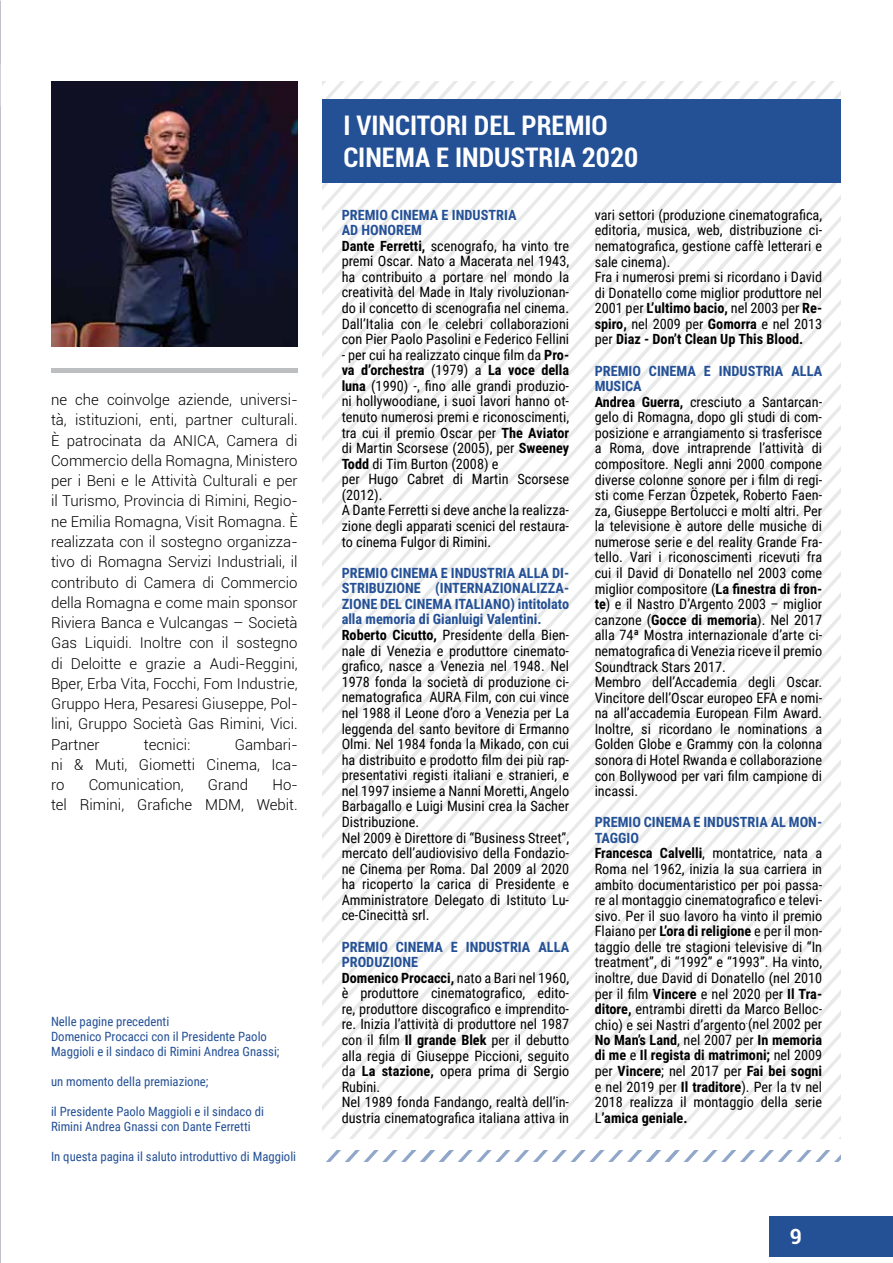
<style>
.page{position:relative;width:893px;height:1263px;background:#fff}
.page>*{position:absolute;margin:0;border:0;box-sizing:border-box;transform-origin:0 0}
.t1{font:700 condensed 27px/32.4px "Roboto";color:#fff}
.t2{font:700 21px "Roboto";color:#fff}
.t3{font:300 15px/20.2px "Roboto";color:#000;text-align:justify}
.t4{font:14.25px/15.6px "Roboto Condensed";color:#000}
.t5{font:12.75px/15px "Roboto Condensed";color:#245096}
.s1{font-weight:700;color:#245096}
.s2{font-weight:700}
</style>
<div class="page">
<svg style="left:327px;top:1150px;width:514px;height:11px"></svg>
<svg style="left:322px;top:81px;width:519px;height:1058px"></svg>
<div style="left:322px;top:99px;width:519px;height:84px;background:#245096"></div>
<img style="left:51px;top:82px;width:247px;height:265px">
<div style="left:51px;top:368px;width:247px;height:5px;background:#bcbec0"></div>
<div style="left:770px;top:1216px;width:123px;height:40px;background:#245096"></div>
<svg style="left:0;top:0;width:1px;height:1263px"></svg>
<p class="t3" style="left:51px;top:389px;width:248px">ne che coinvolge aziende, universi&shy;tà, istituzioni, enti, partner culturali.<br>È patrocinata da ANICA, Camera di Commercio della Romagna, Ministero per i Beni e le Attività Culturali e per il Turismo, Provincia di Rimini, Regio&shy;ne Emilia Romagna, Visit Romagna. È realizzata con il sostegno organizza&shy;tivo di Romagna Servizi Industriali, il contributo di Camera di Commercio della Romagna e come main sponsor Riviera Banca e Vulcangas – Società Gas Liquidi. Inoltre con il sostegno di Deloitte e grazie a Audi-Reggini, Bper, Erba Vita, Focchi, Fom Industrie, Gruppo Hera, Pesaresi Giuseppe, Pol&shy;lini, Gruppo Società Gas Rimini, Vici.<br>Partner</p>
<p class="t3" style="left:51px;top:733px;width:248px;text-indent:184px">Gambari&shy;ni &amp; Muti, Giometti Cinema, Ica&shy;ro</p>
<p class="t3" style="left:144px;top:733px;width:48px">tecnici:</p>
<p class="t3" style="left:89px;top:774px;width:96px">Comunication,</p>
<p class="t3" style="left:208px;top:774px;width:42px">Grand</p>
<p class="t3" style="left:51px;top:774px;width:248px;text-align:right">Ho-<br>tel Rimini, Grafiche MDM, Webit.</p>
<p class="t5" style="left:51px;top:1014px;width:230px">Nelle pagine precedenti<br>Domenico Procacci con il Presidente Paolo<br>Maggioli e il sindaco di Rimini Andrea Gnassi;</p>
<p class="t5" style="left:51px;top:1074px;width:159px">un momento della premiazione;</p>
<p class="t5" style="left:51px;top:1104px;width:214px">il Presidente Paolo Maggioli e il sindaco di<br>Rimini Andrea Gnassi con Dante Ferretti</p>
<p class="t5" style="left:51px;top:1149px;width:247px">In questa pagina il saluto introduttivo di Maggioli</p>
<h1 class="t1" style="left:343px;top:108px;width:296px">I VINCITORI DEL PREMIO<br>CINEMA E INDUSTRIA 2020</h1>
<p class="t4" style="left:342px;top:206px;width:229px"><span class="s1">PREMIO CINEMA E INDUSTRIA<br>AD HONOREM<br></span><span class="s2">Dante Ferretti,</span> scenografo, ha vinto tre premi Oscar. Nato a Macerata nel 1943, ha contribuito a portare nel mondo la creatività del Made in Italy rivoluzionan&shy;do il concetto di scenografia nel cinema.<br>Dall’Italia con le celebri collaborazioni con Pier Paolo Pasolini e Federico Fellini</p>
<p class="t4" style="left:342px;top:346px;width:229px">- per cui ha realizzato cinque film da <span class="s2">Pro&shy;va d’orchestra</span> (1979) a <span class="s2">La voce della luna</span> (1990) -, fino alle grandi produzio&shy;ni hollywoodiane, i suoi lavori hanno ot&shy;tenuto numerosi premi e riconoscimenti, tra cui il premio Oscar per <span class="s2">The Aviator </span>di Martin Scorsese (2005), per <span class="s2">Sweeney Todd</span> di Tim Burton (2008) e<br>per Hugo Cabret di Martin Scorsese (2012).<br>A Dante Ferretti si deve anche la realizza&shy;zione degli apparati scenici del restaura&shy;to cinema Fulgor di Rimini.</p>
<p class="t4" style="left:342px;top:564px;width:229px"><span class="s1">PREMIO CINEMA E INDUSTRIA ALLA DI-STRIBUZIONE (INTERNAZIONALIZZA-ZIONE DEL CINEMA ITALIANO) intitolato alla memoria di Gianluigi Valentini.<br></span><span class="s2">Roberto Cicutto,</span> Presidente della Bien&shy;nale di Venezia e produttore cinemato&shy;grafico, nasce a Venezia nel 1948. Nel 1978 fonda la società di produzione ci&shy;nematografica AURA Film, con cui vince nel 1988 il Leone d’oro a Venezia per La leggenda del santo bevitore di Ermanno Olmi. Nel 1984 fonda la Mikado, con cui ha distribuito e prodotto film dei più rap&shy;presentativi registi italiani e stranieri, e nel 1997 insieme a Nanni Moretti, Angelo Barbagallo e Luigi Musini crea la Sacher Distribuzione.<br>Nel 2009 è Direttore di “Business Street”, mercato dell’audiovisivo della Fondazio&shy;ne Cinema per Roma. Dal 2009 al 2020 ha ricoperto la carica di Presidente e Amministratore Delegato di Istituto Lu&shy;ce-Cinecittà srl.</p>
<p class="t4" style="left:342px;top:938px;width:229px"><span class="s1">PREMIO CINEMA E INDUSTRIA ALLA PRODUZIONE<br></span><span class="s2">Domenico Procacci,</span> nato a Bari nel 1960, è produttore cinematografico, edito&shy;re, produttore discografico e imprendito&shy;re. Inizia l’attività di produttore nel 1987 con il film <span class="s2">Il grande Blek</span> per il debutto alla regia di Giuseppe Piccioni, seguito da <span class="s2">La stazione,</span> opera prima di Sergio Rubini.<br>Nel 1989 fonda Fandango, realtà dell’in&shy;dustria cinematografica italiana attiva in</p>
<p class="t4" style="left:595px;top:206px;width:229px">vari settori (produzione cinematografica, editoria, musica, web, distribuzione ci&shy;nematografica, gestione caffè letterari e sale cinema).<br>Fra i numerosi premi si ricordano i David di Donatello come miglior produttore nel 2001 per <span class="s2">L’ultimo bacio,</span> nel 2003 per <span class="s2">Re&shy;spiro,</span> nel 2009 per <span class="s2">Gomorra</span> e nel 2013 per <span class="s2">Diaz - Don’t Clean Up This Blood.</span></p>
<p class="t4" style="left:595px;top:362px;width:229px"><span class="s1">PREMIO CINEMA E INDUSTRIA ALLA MUSICA<br></span><span class="s2">Andrea Guerra,</span> cresciuto a Santarcan&shy;gelo di Romagna, dopo gli studi di com&shy;posizione e arrangiamento si trasferisce a Roma, dove intraprende l’attività di compositore. Negli anni 2000 compone diverse colonne sonore per i film di regi&shy;sti come Ferzan Özpetek, Roberto Faen&shy;za, Giuseppe Bertolucci e molti altri. Per la televisione è autore delle musiche di numerose serie e del reality Grande Fra&shy;tello. Vari i riconoscimenti ricevuti fra cui il David di Donatello nel 2003 come miglior compositore (<span class="s2">La finestra di fron&shy;te</span>) e il Nastro D’Argento 2003 – miglior canzone (<span class="s2">Gocce di memoria</span>). Nel 2017 alla 74ª Mostra internazionale d’arte ci&shy;nematografica di Venezia riceve il premio Soundtrack Stars 2017.<br>Membro dell’Accademia degli Oscar.<br>Vincitore dell’Oscar europeo EFA e nomi&shy;na all’accademia European Film Award.<br>Inoltre, si ricordano le nominations a Golden Globe e Grammy con la colonna sonora di Hotel Rwanda e collaborazione con Bollywood per vari film campione di incassi.</p>
<p class="t4" style="left:595px;top:814px;width:229px"><span class="s1">PREMIO CINEMA E INDUSTRIA AL MON-TAGGIO<br></span><span class="s2">Francesca Calvelli</span>, montatrice, nata a Roma nel 1962, inizia la sua carriera in ambito documentaristico per poi passa&shy;re al montaggio cinematografico e televi&shy;sivo. Per il suo lavoro ha vinto il premio Flaiano per <span class="s2">L’ora di religione</span> e per il mon&shy;taggio delle tre stagioni televisive di “In treatment”, di “1992” e “1993”. Ha vinto, inoltre, due David di Donatello (nel 2010 per il film <span class="s2">Vincere</span> e nel 2020 per <span class="s2">Il Tra&shy;ditore,</span> entrambi diretti da Marco Belloc&shy;chio) e sei Nastri d’argento<sup>.</sup>(nel 2002 per <span class="s2">No Man’s Land</span>, nel 2007 per <span class="s2">In memoria di me</span> e <span class="s2">Il regista di matrimoni;</span> nel 2009 per <span class="s2">Vincere</span>; nel 2017 per <span class="s2">Fai bei sogni </span>e nel 2019 per <span class="s2">Il traditore</span>). Per la tv nel 2018 realizza il montaggio della serie L<span class="s2">’amica geniale.</span></p>
<h2 class="t2" style="left:790px;top:1221px;width:14px">9</h2>
</div>
